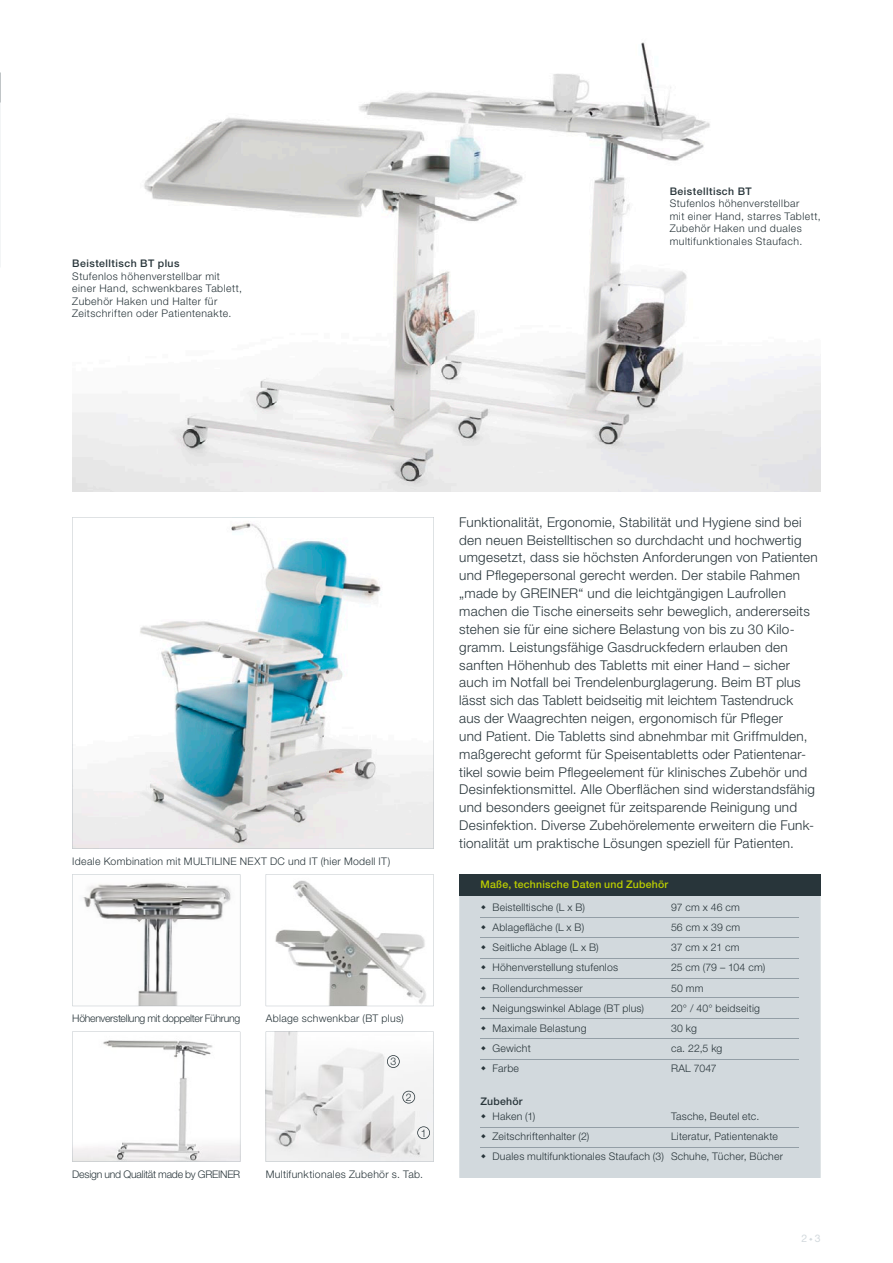
<style>
.page{position:relative;width:893px;height:1263px;background:#fff}
.page>*{position:absolute;margin:0;border:0;box-sizing:border-box;transform-origin:0 0}
.t1{font:300 13.5px/17.9px "Helvetica Neue LT Pro";letter-spacing:.02em;color:#28353a}
.t2{font:300 10.5px/20.1px "Helvetica Neue LT Pro";letter-spacing:.02em;color:#28353a}
.t3{font:300 10.5px/12.6px "Helvetica Neue LT Pro";letter-spacing:.045em;color:#28353a}
.t4{font:300 10.5px "Helvetica Neue LT Pro";letter-spacing:-.03em;color:#28353a}
.t5{font:500 10.5px "Helvetica Neue LT Pro";letter-spacing:.045em;color:#28353a}
.t6{font:300 10.5px "Helvetica Neue LT Pro";letter-spacing:-.02em;color:#28353a}
.t7{font:500 10.5px "Helvetica Neue LT Pro";letter-spacing:.02em;color:#bcce00}
.t8{font:500 10.5px "Helvetica Neue LT Pro";letter-spacing:.02em;color:#28353a}
.t9{font:10.5px "Helvetica Neue LT Pro";color:#d2d9dd}
</style>
<div class="page">
<svg style="left:72px;top:517px;width:362px;height:332px"></svg>
<img style="left:72px;top:42px;width:749px;height:450px">
<svg style="left:266px;top:874px;width:168px;height:132px"></svg>
<svg style="left:72px;top:1032px;width:168px;height:130px"></svg>
<svg style="left:72px;top:874px;width:168px;height:132px"></svg>
<div style="left:459px;top:895px;width:362px;height:283px;background:#d2d9dd"></div>
<hr style="left:480px;top:917px;width:319px;height:1px;background:#939ea6">
<hr style="left:480px;top:937px;width:319px;height:1px;background:#939ea6">
<hr style="left:480px;top:978px;width:319px;height:1px;background:#939ea6">
<hr style="left:480px;top:958px;width:319px;height:1px;background:#939ea6">
<hr style="left:480px;top:998px;width:319px;height:1px;background:#939ea6">
<div style="left:459px;top:874px;width:362px;height:21px;background:#28353a"></div>
<hr style="left:480px;top:1018px;width:319px;height:1px;background:#939ea6">
<hr style="left:480px;top:1038px;width:319px;height:1px;background:#939ea6">
<hr style="left:480px;top:1059px;width:319px;height:1px;background:#939ea6">
<hr style="left:480px;top:1147px;width:319px;height:1px;background:#939ea6">
<hr style="left:480px;top:1127px;width:319px;height:1px;background:#939ea6">
<svg style="left:266px;top:1032px;width:168px;height:130px"></svg>
<svg style="left:481px;top:905px;width:5px;height:4px"></svg>
<svg style="left:481px;top:925px;width:5px;height:5px"></svg>
<svg style="left:481px;top:945px;width:5px;height:5px"></svg>
<svg style="left:481px;top:965px;width:5px;height:5px"></svg>
<svg style="left:481px;top:985px;width:5px;height:5px"></svg>
<svg style="left:481px;top:1006px;width:5px;height:4px"></svg>
<svg style="left:481px;top:1026px;width:5px;height:4px"></svg>
<svg style="left:481px;top:1046px;width:5px;height:4px"></svg>
<svg style="left:481px;top:1066px;width:5px;height:4px"></svg>
<svg style="left:481px;top:1114px;width:5px;height:5px"></svg>
<svg style="left:481px;top:1134px;width:5px;height:5px"></svg>
<svg style="left:481px;top:1154px;width:5px;height:5px"></svg>
<p class="t5" style="left:72px;top:257px;width:109px">Beistelltisch BT plus</p>
<p class="t3" style="left:72px;top:269px;width:171px">Stufenlos höhenverstellbar mit einer Hand, schwenkbares Tablett, Zubehör Haken und Halter für Zeitschriften oder Patientenakte.</p>
<p class="t5" style="left:670px;top:185px;width:84px">Beistelltisch BT</p>
<p class="t3" style="left:670px;top:197px;width:152px">Stufenlos höhenverstellbar<br>mit einer Hand, starres Tablett,<br>Zubehör Haken und duales multifunktionales Staufach.</p>
<p class="t2" style="left:72px;top:851px;width:319px">Ideale Kombination mit MULTILINE NEXT DC und IT (hier Modell IT)</p>
<p class="t4" style="left:72px;top:1012px;width:169px">Höhenverstellung mit doppelter Führung</p>
<p class="t2" style="left:266px;top:1008px;width:139px">Ablage schwenkbar (BT plus)</p>
<p class="t6" style="left:72px;top:1167px;width:169px">Design und Qualität made by GREINER</p>
<p class="t2" style="left:390px;top:1051px;width:7px">3</p>
<p class="t2" style="left:406px;top:1087px;width:7px">2</p>
<p class="t2" style="left:421px;top:1122px;width:7px">1</p>
<p class="t2" style="left:266px;top:1164px;width:159px">Multifunktionales Zubehör s. Tab.</p>
<p class="t1" style="left:459px;top:513px;width:360px">Funktionalität, Ergonomie, Stabilität und Hygiene sind bei den neuen Beistelltischen so durchdacht und hochwertig umgesetzt, dass sie höchsten Anforderungen von Patienten und Pflegepersonal gerecht werden. Der stabile Rahmen „made by GREINER“ und die leichtgängigen Laufrollen machen die Tische einerseits sehr beweglich, andererseits stehen sie für eine sichere Belastung von bis zu 30 Kilo&shy;gramm. Leistungsfähige Gasdruckfedern erlauben den sanften Höhenhub des Tabletts mit einer Hand – sicher auch im Notfall bei Trendelenburglagerung. Beim BT plus lässt sich das Tablett beidseitig mit leichtem Tastendruck<br>aus der Waagrechten neigen, ergonomisch für Pfleger<br>und Patient. Die Tabletts sind abnehmbar mit Griffmulden, maßgerecht geformt für Speisentabletts oder Patientenar&shy;tikel sowie beim Pflegeelement für klinisches Zubehör und Desinfektionsmittel. Alle Oberflächen sind widerstandsfähig und besonders geeignet für zeitsparende Reinigung und Desinfektion. Diverse Zubehörelemente erweitern die Funk&shy;tionalität um praktische Lösungen speziell für Patienten.</p>
<p class="t7" style="left:480px;top:878px;width:189px">Maße, technische Daten und Zubehör</p>
<p class="t2" style="left:492px;top:897px;width:94px">Beistelltische (L x B)</p>
<p class="t2" style="left:671px;top:897px;width:70px">97 cm x 46 cm</p>
<p class="t2" style="left:492px;top:917px;width:93px">Ablagefläche (L x B)</p>
<p class="t2" style="left:671px;top:917px;width:71px">56 cm x 39 cm</p>
<p class="t2" style="left:492px;top:937px;width:108px">Seitliche Ablage (L x B)</p>
<p class="t2" style="left:671px;top:937px;width:70px">37 cm x 21 cm</p>
<p class="t2" style="left:492px;top:957px;width:127px">Höhenverstellung stufenlos</p>
<p class="t2" style="left:671px;top:957px;width:96px">25 cm (79 – 104 cm)</p>
<p class="t2" style="left:492px;top:977px;width:92px">Rollendurchmesser</p>
<p class="t2" style="left:671px;top:977px;width:34px">50 mm</p>
<p class="t2" style="left:492px;top:998px;width:153px">Neigungswinkel Ablage (BT plus)</p>
<p class="t2" style="left:671px;top:998px;width:91px">20° / 40° beidseitig</p>
<p class="t2" style="left:492px;top:1018px;width:96px">Maximale Belastung</p>
<p class="t2" style="left:671px;top:1018px;width:27px">30 kg</p>
<p class="t2" style="left:492px;top:1038px;width:40px">Gewicht</p>
<p class="t2" style="left:671px;top:1038px;width:53px">ca. 22,5 kg</p>
<p class="t2" style="left:492px;top:1058px;width:28px">Farbe</p>
<p class="t2" style="left:671px;top:1058px;width:47px">RAL 7047</p>
<p class="t8" style="left:480px;top:1094px;width:44px">Zubehör</p>
<p class="t2" style="left:492px;top:1106px;width:44px">Haken (1)</p>
<p class="t2" style="left:671px;top:1106px;width:90px">Tasche, Beutel etc.</p>
<p class="t2" style="left:492px;top:1126px;width:98px">Zeitschriftenhalter (2)</p>
<p class="t2" style="left:492px;top:1126px;width:292px;text-indent:179px">Literatur, Patientenakte<br>Duales multifunktionales Staufach (3) Schuhe, Tücher, Bücher</p>
<p class="t9" style="left:801px;top:1231px;width:21px">2 3</p>
</div>
